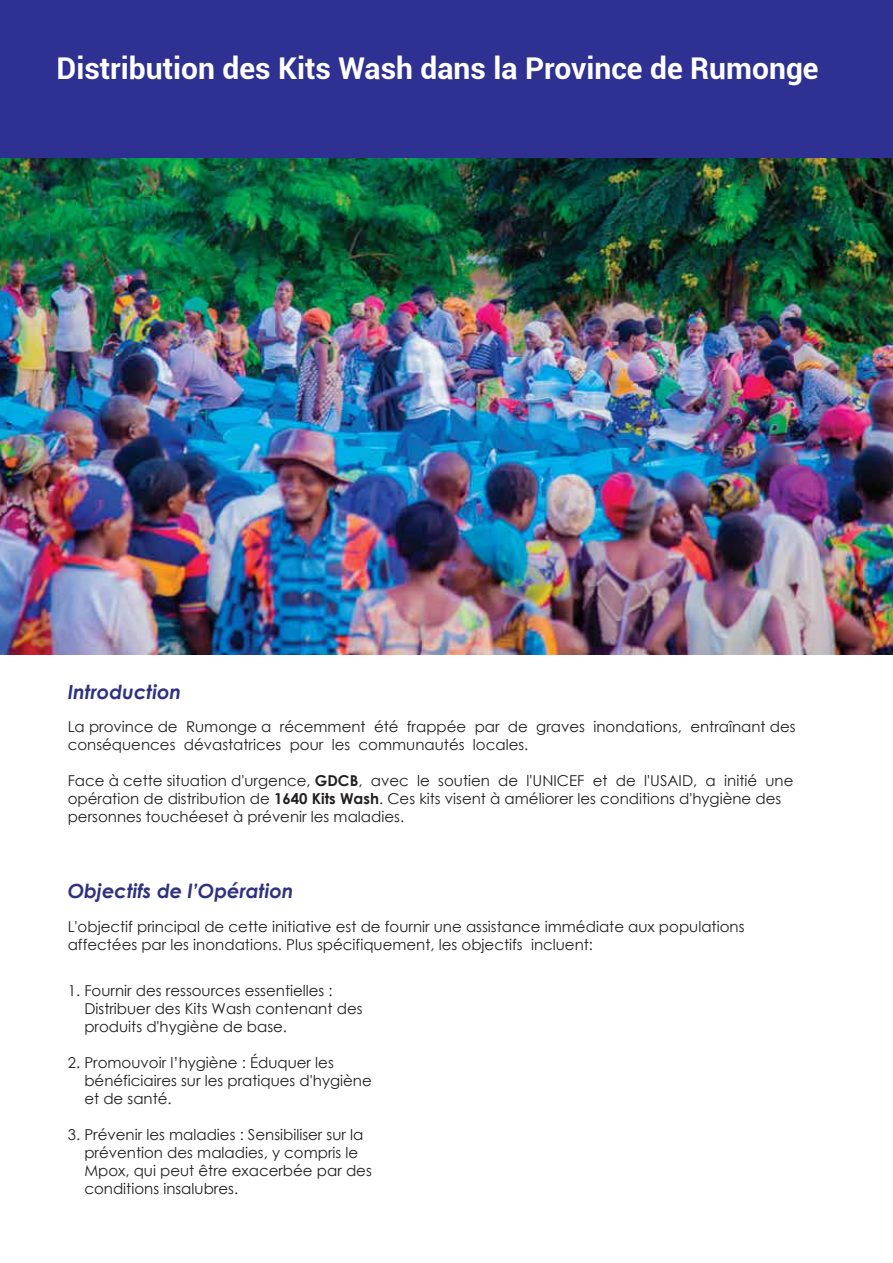
<style>
.page{position:relative;width:893px;height:1263px;background:#fff}
.page>*{position:absolute;margin:0;border:0;box-sizing:border-box;transform-origin:0 0}
.t1{font:700 30px "Roboto";color:#fff}
.t2{font:italic 700 19.5px "Century Gothic";color:#2e3180}
.t3{font:15px/18px "Century Gothic";color:#231f20}
.s1{font-weight:700}
</style>
<div class="page">
<img style="left:0;top:158px;width:893px;height:496px">
<div style="left:0;top:0;width:893px;height:158px;background:#2e3092"></div>
<h1 class="t1" style="left:57px;top:47px;width:764px">Distribution des Kits Wash dans la Province de Rumonge</h1>
<h2 class="t2" style="left:68px;top:677px;width:115px">Introduction</h2>
<p class="t3" style="left:68px;top:717px;width:729px">La province de Rumonge a récemment été frappée par de graves inondations, entraînant des conséquences dévastatrices pour les communautés locales.</p>
<p class="t3" style="left:68px;top:771px;width:727px">Face à cette situation d'urgence, <span class="s1">GDCB</span>, avec le soutien de l'UNICEF et de l'USAID, a initié une opération de distribution de <span class="s1">1640 Kits Wash</span>. Ces kits visent à améliorer les conditions d'hygiène des personnes touchéeset à prévenir les maladies.</p>
<h2 class="t2" style="left:68px;top:876px;width:227px">Objectifs de l’Opération</h2>
<p class="t3" style="left:68px;top:917px;width:678px">L'objectif principal de cette initiative est de fournir une assistance immédiate aux populations affectées par les inondations. Plus spécifiquement, les objectifs incluent:</p>
<p class="t3" style="left:84px;top:981px;width:280px;text-indent:-17px">1. Fournir des ressources essentielles :<br>Distribuer des Kits Wash contenant des produits d'hygiène de base.</p>
<p class="t3" style="left:84px;top:1053px;width:289px;text-indent:-17px">2. Promouvoir l’hygiène : Éduquer les bénéficiaires sur les pratiques d'hygiène et de santé.</p>
<p class="t3" style="left:84px;top:1125px;width:289px;text-indent:-17px">3. Prévenir les maladies : Sensibiliser sur la prévention des maladies, y compris le Mpox, qui peut être exacerbée par des conditions insalubres.</p>
</div>
